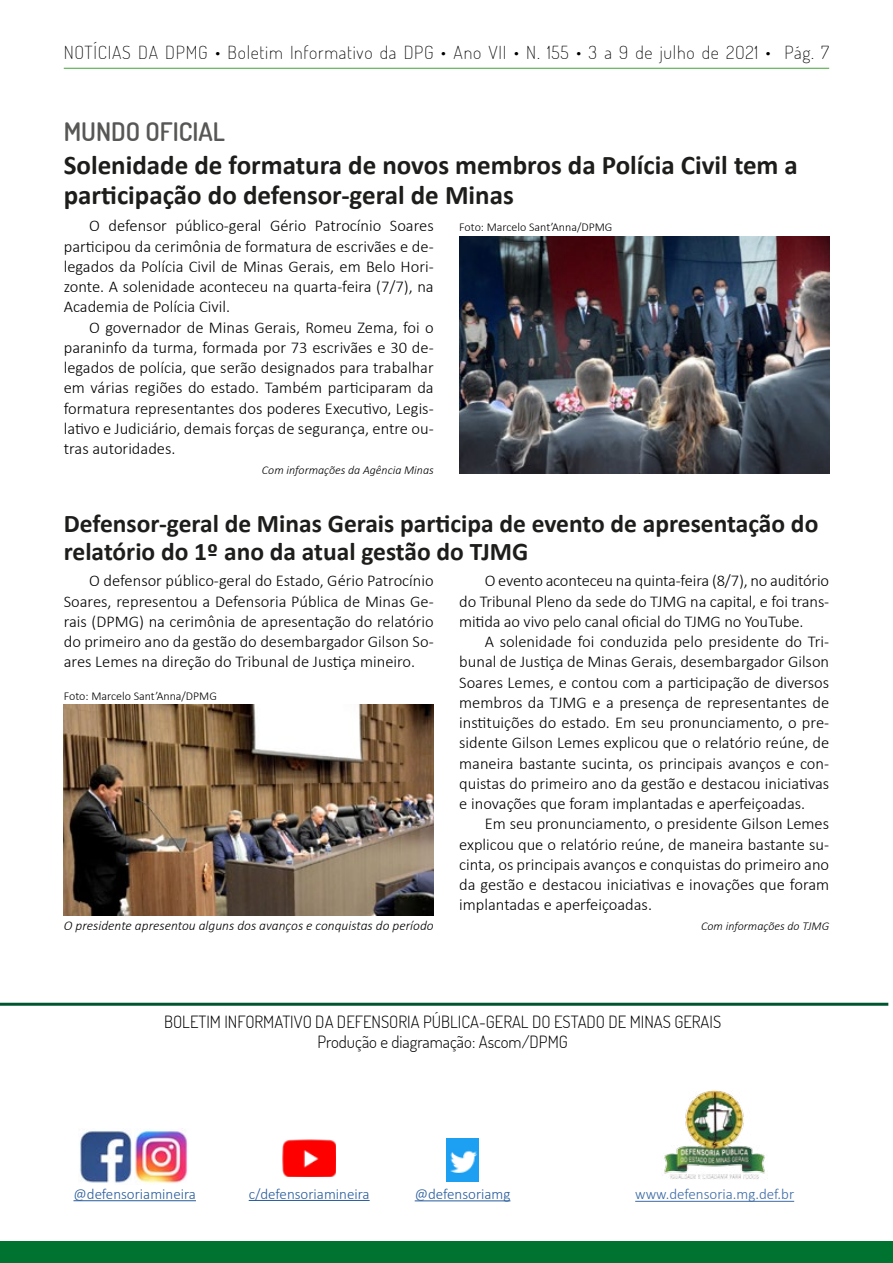
<style>
.page{position:relative;width:893px;height:1263px;background:#fff}
.page>*{position:absolute;margin:0;border:0;box-sizing:border-box;transform-origin:0 0}
.t1{font:700 27px/30px "Calibri";color:#1d1d1b}
.t2{font:700 25.5px/28.5px "Calibri";color:#1d1d1b}
.t3{font:600 25.5px "Dosis";color:#575756}
.t4{font:200 18px "Dosis";letter-spacing:.04em;color:#000}
.t5{font:300 16.8px/19.6px "Dosis";color:#000;text-align:center}
.t6{font:300 16.5px/20.2px "Calibri";color:#000;text-align:justify}
.t7{font:300 15px "Calibri";color:#275b9b}
.t8{font:300 15px "Calibri";color:#3c6ba5}
.t9{font:italic 300 13.5px "Calibri";color:#000}
.t10{font:300 12px "Calibri";color:#000}
.t11{font:italic 300 12px "Calibri";color:#000}
</style>
<div class="page">
<div style="left:0;top:1241px;width:893px;height:22px;background:#007330"></div>
<hr style="left:64px;top:68px;width:765px;height:1px;background:#3fa535">
<img style="left:459px;top:236px;width:370px;height:237px">
<img style="left:64px;top:704px;width:370px;height:211px">
<hr style="left:0;top:1003px;width:888px;height:3px;background:#005530">
<hr style="left:635px;top:1201px;width:159px;height:1px;background:#3c6ba5">
<img style="left:664px;top:1090px;width:101px;height:89px">
<hr style="left:249px;top:1200px;width:121px;height:1px;background:#275b9b">
<img style="left:283px;top:1140px;width:53px;height:37px">
<img style="left:447px;top:1139px;width:32px;height:42px">
<hr style="left:415px;top:1200px;width:95px;height:1px;background:#275b9b">
<hr style="left:73px;top:1200px;width:123px;height:1px;background:#275b9b">
<img style="left:78px;top:1129px;width:54px;height:54px">
<img style="left:135px;top:1128px;width:53px;height:56px">
<p class="t4" style="left:64px;top:41px;width:767px">NOTÍCIAS DA DPMG • Boletim Informativo da DPG • Ano VII • N. 155 • 3 a 9 de julho de 2O21 • Pág. 7</p>
<h2 class="t3" style="left:64px;top:115px;width:163px">MUNDO OFICIAL</h2>
<h1 class="t1" style="left:64px;top:150px;width:736px">Solenidade de formatura de novos membros da Polícia Civil tem a participação do defensor-geral de Minas</h1>
<p class="t10" style="left:459px;top:219px;width:155px">Foto: Marcelo Sant’Anna/DPMG</p>
<p class="t6" style="left:64px;top:216px;width:371px;text-indent:26px">O defensor público-geral Gério Patrocínio Soares participou da cerimônia de formatura de escrivães e de&shy;legados da Polícia Civil de Minas Gerais, em Belo Hori&shy;zonte. A solenidade aconteceu na quarta-feira (7/7), na Academia de Polícia Civil.</p>
<p class="t6" style="left:64px;top:317px;width:371px;text-indent:26px">O governador de Minas Gerais, Romeu Zema, foi o paraninfo da turma, formada por 73 escrivães e 30 de&shy;legados de polícia, que serão designados para trabalhar em várias regiões do estado. Também participaram da formatura representantes dos poderes Executivo, Legis&shy;lativo e Judiciário, demais forças de segurança, entre ou&shy;tras autoridades.</p>
<p class="t11" style="left:262px;top:462px;width:173px">Com informações da Agência Minas</p>
<h2 class="t2" style="left:64px;top:509px;width:756px">Defensor-geral de Minas Gerais participa de evento de apresentação do relatório do 1º ano da atual gestão do TJMG</h2>
<p class="t6" style="left:459px;top:571px;width:371px;text-indent:26px">O evento aconteceu na quinta-feira (8/7), no auditório do Tribunal Pleno da sede do TJMG na capital, e foi trans&shy;mitida ao vivo pelo canal oficial do TJMG no YouTube.</p>
<p class="t6" style="left:459px;top:631px;width:371px;text-indent:26px">A solenidade foi conduzida pelo presidente do Tri&shy;bunal de Justiça de Minas Gerais, desembargador Gilson Soares Lemes, e contou com a participação de diversos membros da TJMG e a presença de representantes de instituições do estado. Em seu pronunciamento, o pre&shy;sidente Gilson Lemes explicou que o relatório reúne, de maneira bastante sucinta, os principais avanços e con&shy;quistas do primeiro ano da gestão e destacou iniciativas e inovações que foram implantadas e aperfeiçoadas.</p>
<p class="t6" style="left:459px;top:814px;width:371px;text-indent:26px">Em seu pronunciamento, o presidente Gilson Lemes explicou que o relatório reúne, de maneira bastante su&shy;cinta, os principais avanços e conquistas do primeiro ano da gestão e destacou iniciativas e inovações que foram implantadas e aperfeiçoadas.</p>
<p class="t9" style="left:64px;top:917px;width:371px">O presidente apresentou alguns dos avanços e conquistas do período</p>
<p class="t11" style="left:701px;top:918px;width:129px">Com informações do TJMG</p>
<p class="t6" style="left:64px;top:571px;width:371px;text-indent:26px">O defensor público-geral do Estado, Gério Patrocínio Soares, representou a Defensoria Pública de Minas Ge&shy;rais (DPMG) na cerimônia de apresentação do relatório do primeiro ano da gestão do desembargador Gilson So&shy;ares Lemes na direção do Tribunal de Justiça mineiro.</p>
<p class="t10" style="left:64px;top:689px;width:155px">Foto: Marcelo Sant’Anna/DPMG</p>
<p class="t5" style="left:164px;top:1011px;width:559px">BOLETIM INFORMATIVO DA DEFENSORIA PÚBLICA-GERAL DO ESTADO DE MINAS GERAIS<br>Produção e diagramação: Ascom/DPMG</p>
<p class="t7" style="left:73px;top:1184px;width:124px">@defensoriamineira</p>
<p class="t7" style="left:249px;top:1184px;width:122px">c/defensoriamineira</p>
<p class="t7" style="left:415px;top:1185px;width:97px">@defensoriamg</p>
<p class="t8" style="left:635px;top:1185px;width:160px">www.defensoria.mg.def.br</p>
</div>
